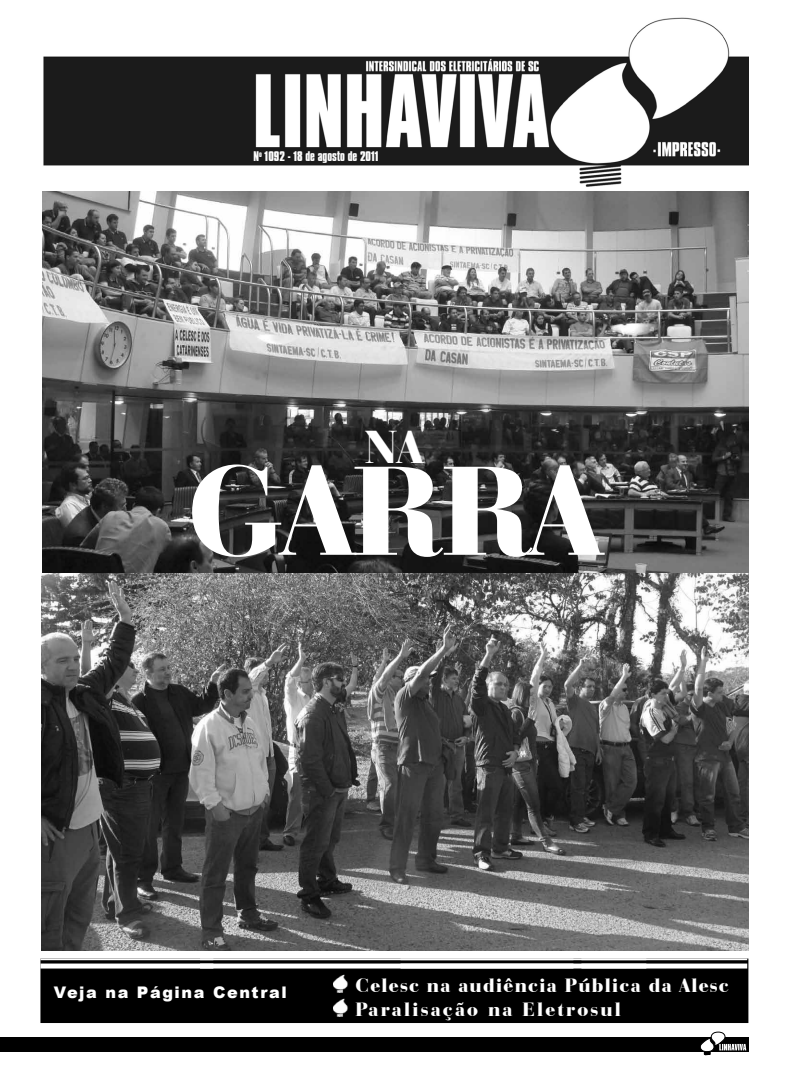
<style>
.page{position:relative;width:791px;height:1080px;background:#fff}
.page>*{position:absolute;margin:0;border:0;box-sizing:border-box;transform-origin:0 0}
.t1{font:900 132px "Bauer Bodoni BT";color:#fff}
.t2{font:900 48px "Bauer Bodoni BT";color:#fff}
.t3{font:900 20px/24px "Bauer Bodoni BT";letter-spacing:.06em;color:#fff}
.t4{font:900 16px "Arial";letter-spacing:.1em;color:#fff}
.t5{font:700 12px "Compacta BT";color:#fff}
</style>
<div class="page">
<img style="left:43px;top:17px;width:705px;height:170px">
<img style="left:42px;top:191px;width:706px;height:383px">
<div style="left:41px;top:959px;width:707px;height:64px;background:#000"></div>
<div style="left:40px;top:959px;width:708px;height:64px;border:1px solid #000"></div>
<hr style="left:40px;top:959px;width:173px;height:1px;background:#fff">
<div style="left:40px;top:964px;width:173px;height:5px;background:#fff"></div>
<hr style="left:200px;top:959px;width:446px;height:1px;background:#fff">
<div style="left:200px;top:964px;width:446px;height:5px;background:#fff"></div>
<hr style="left:581px;top:959px;width:166px;height:1px;background:#fff">
<div style="left:581px;top:964px;width:166px;height:5px;background:#fff"></div>
<img style="left:42px;top:574px;width:706px;height:376px">
<img style="left:333px;top:974px;width:15px;height:18px">
<img style="left:333px;top:998px;width:15px;height:18px">
<div style="left:0;top:1037px;width:748px;height:15px;background:#000"></div>
<svg style="left:700px;top:1032px;width:46px;height:23px"></svg>
<p class="t5" style="left:253px;top:148px;width:127px">N<sup>o</sup> 1092 - 18 de agosto de 2011</p>
<h2 class="t2" style="left:365px;top:417px;width:60px">NA</h2>
<h1 class="t1" style="left:187px;top:428px;width:415px">GARRA</h1>
<p class="t4" style="left:54px;top:981px;width:235px">Veja na Página Central</p>
<p class="t3" style="left:356px;top:972px;width:375px">Celesc na audiência Pública da Alesc<br>Paralisação na Eletrosul</p>
</div>
